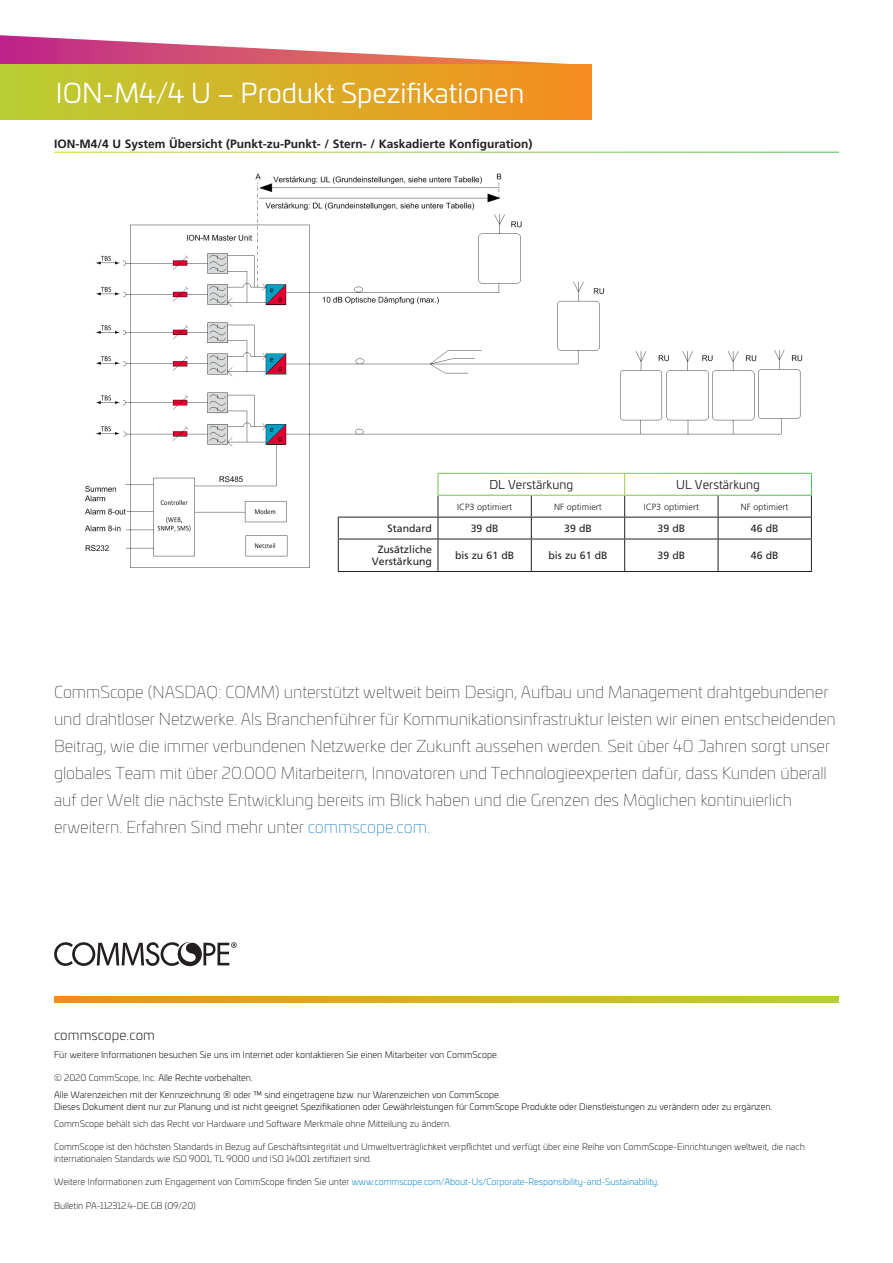
<style>
.page{position:relative;width:893px;height:1263px;background:#fff}
.page>*{position:absolute;margin:0;border:0;box-sizing:border-box;transform-origin:0 0}
.t1{font:27px "Univia Pro";color:#fff}
.Headline_Story{font:100 16.5px/27px "Univia Pro";color:#231f20}
.www_commscope_com{font:300 13.5px "Univia Pro";letter-spacing:.01em;color:#231f20}
.Spec_Blue_Heads{font:700 12px "Frutiger LT Pro";color:#231f20}
.Specs_Text{font:12px "Univia Pro";color:#231f20}
.Specs_Text-2{font:10.5px/12.6px "Frutiger LT Pro";color:#231f20;text-align:center}
.Legal_Small{font:300 9px/12px "Univia Pro";color:#000}
.Legal_Small-2{font:300 9px/12px "Univia Pro";color:#231f20}
.Legal_Small-3{font:300 9px "Univia Pro";color:#0080c5}
.Specs_Text-3{font:300 9px "Frutiger LT Pro";color:#231f20}
.s1{color:#006cb7}
.s2{color:#231f20}
</style>
<div class="page">
<svg style="left:54px;top:942px;width:183px;height:24px"></svg>
<svg style="left:54px;top:996px;width:785px;height:7px;background:#d6af27"></svg>
<svg style="left:0;top:35px;width:570px;height:29px"></svg>
<div style="left:0;top:64px;width:592px;height:56px;background:linear-gradient(to right,#b9d032,#f78c1d)"></div>
<img style="left:86px;top:173px;width:716px;height:395px">
<hr style="left:338px;top:473px;width:100px;height:1px;background:#fff">
<hr style="left:338px;top:494px;width:100px;height:2px;background:#fff">
<svg style="left:338px;top:474px;width:1px;height:65px"></svg>
<svg style="left:811px;top:474px;width:1px;height:65px"></svg>
<hr style="left:338px;top:539px;width:100px;height:1px;background:#231f20">
<hr style="left:338px;top:539px;width:1px;height:32px;background:#231f20">
<hr style="left:438px;top:539px;width:93px;height:1px;background:#231f20">
<hr style="left:438px;top:539px;width:1px;height:32px;background:#231f20">
<hr style="left:531px;top:539px;width:94px;height:1px;background:#231f20">
<hr style="left:531px;top:539px;width:1px;height:32px;background:#231f20">
<hr style="left:625px;top:539px;width:93px;height:1px;background:#231f20">
<hr style="left:624px;top:539px;width:1px;height:32px;background:#231f20">
<hr style="left:718px;top:539px;width:94px;height:1px;background:#231f20">
<hr style="left:718px;top:539px;width:1px;height:32px;background:#231f20">
<hr style="left:811px;top:539px;width:1px;height:32px;background:#231f20">
<hr style="left:338px;top:571px;width:100px;height:1px;background:#231f20">
<hr style="left:438px;top:571px;width:93px;height:1px;background:#231f20">
<hr style="left:531px;top:571px;width:94px;height:1px;background:#231f20">
<hr style="left:625px;top:571px;width:93px;height:1px;background:#231f20">
<hr style="left:718px;top:571px;width:94px;height:1px;background:#231f20">
<hr style="left:338px;top:517px;width:100px;height:1px;background:#231f20">
<svg style="left:531px;top:496px;width:1px;height:43px"></svg>
<svg style="left:718px;top:496px;width:1px;height:43px"></svg>
<hr style="left:438px;top:517px;width:93px;height:1px;background:#231f20">
<hr style="left:531px;top:517px;width:94px;height:1px;background:#231f20">
<hr style="left:625px;top:517px;width:93px;height:1px;background:#231f20">
<hr style="left:718px;top:517px;width:94px;height:1px;background:#231f20">
<hr style="left:625px;top:473px;width:93px;height:1px;background:#fff">
<hr style="left:718px;top:473px;width:94px;height:1px;background:#fff">
<hr style="left:625px;top:495px;width:93px;height:1px;background:#fff">
<hr style="left:718px;top:495px;width:94px;height:1px;background:#fff">
<hr style="left:438px;top:473px;width:93px;height:1px;background:#fff">
<svg style="left:438px;top:474px;width:1px;height:65px"></svg>
<hr style="left:531px;top:473px;width:94px;height:1px;background:#fff">
<svg style="left:624px;top:474px;width:1px;height:65px"></svg>
<hr style="left:438px;top:495px;width:93px;height:1px;background:#fff">
<hr style="left:531px;top:495px;width:94px;height:1px;background:#fff">
<p class="t1" style="left:56px;top:73px;width:470px">ION-M4/4 U – Produkt Spezifikationen</p>
<p class="Spec_Blue_Heads" style="left:54px;top:137px;width:480px">ION-M4/4 U System Übersicht (Punkt-zu-Punkt- / Stern- / Kaskadierte Konfiguration)</p>
<p class="Specs_Text" style="left:489px;top:476px;width:85px">DL Verstärkung</p>
<p class="Specs_Text" style="left:676px;top:476px;width:85px">UL Verstärkung</p>
<p class="Specs_Text-3" style="left:457px;top:501px;width:57px">ICP3 optimiert</p>
<p class="Specs_Text-3" style="left:554px;top:501px;width:49px">NF optimiert</p>
<p class="Specs_Text-3" style="left:644px;top:501px;width:57px">ICP3 optimiert</p>
<p class="Specs_Text-3" style="left:741px;top:501px;width:49px">NF optimiert</p>
<p class="Specs_Text-2" style="left:388px;top:522px;width:46px">Standard</p>
<p class="Specs_Text-2" style="left:471px;top:522px;width:29px">39 dB</p>
<p class="Specs_Text-2" style="left:564px;top:522px;width:29px">39 dB</p>
<p class="Specs_Text-2" style="left:657px;top:522px;width:29px">39 dB</p>
<p class="Specs_Text-2" style="left:751px;top:522px;width:29px">46 dB</p>
<p class="Specs_Text-2" style="left:372px;top:543px;width:62px">Zusätzliche<br>Verstärkung</p>
<p class="Specs_Text-2" style="left:455px;top:549px;width:61px">bis zu 61 dB</p>
<p class="Specs_Text-2" style="left:548px;top:549px;width:61px">bis zu 61 dB</p>
<p class="Specs_Text-2" style="left:657px;top:549px;width:29px">39 dB</p>
<p class="Specs_Text-2" style="left:751px;top:549px;width:29px">46 dB</p>
<p class="Headline_Story" style="left:54px;top:677px;width:783px">CommScope (NASDAQ: COMM) unterstützt weltweit beim Design, Aufbau und Management drahtgebundener und drahtloser Netzwerke. Als Branchenführer für Kommunikationsinfrastruktur leisten wir einen entscheidenden Beitrag, wie die immer verbundenen Netzwerke der Zukunft aussehen werden. Seit über 40 Jahren sorgt unser globales Team mit über 20.000 Mitarbeitern, Innovatoren und Technologieexperten dafür, dass Kunden überall auf der Welt die nächste Entwicklung bereits im Blick haben und die Grenzen des Möglichen kontinuierlich erweitern. Erfahren Sind mehr unter <span class="s1">commscope.com.</span></p>
<p class="www_commscope_com" style="left:54px;top:1026px;width:102px">commscope.com</p>
<p class="Legal_Small" style="left:54px;top:1048px;width:446px">Für weitere Informationen besuchen Sie uns im Internet oder kontaktieren Sie einen Mitarbeiter von CommScope.</p>
<p class="Legal_Small" style="left:54px;top:1071px;width:200px"><span class="s2">© 2020 CommScope, Inc.</span> Alle Rechte vorbehalten.</p>
<p class="Legal_Small" style="left:54px;top:1088px;width:720px">Alle Warenzeichen mit der Kennzeichnung ® oder ™ sind eingetragene bzw. nur Warenzeichen von CommScope.<br>Dieses Dokument dient nur zur Planung und ist nicht geeignet Spezifikationen oder Gewährleistungen für CommScope Produkte oder Dienstleistungen zu verändern oder zu ergänzen.</p>
<p class="Legal_Small-2" style="left:54px;top:1118px;width:399px">CommScope behält sich das Recht vor Hardware und Software Merkmale ohne Mitteilung zu ändern.</p>
<p class="Legal_Small-2" style="left:54px;top:1140px;width:752px">CommScope ist den höchsten Standards in Bezug auf Geschäftsintegrität und Umweltverträglichkeit verpflichtet und verfügt über eine Reihe von CommScope-Einrichtungen weltweit, die nach internationalen Standards wie ISO 9001, TL 9000 und ISO 14001 zertifiziert sind.</p>
<p class="Legal_Small-3" style="left:54px;top:1175px;width:607px"><span class="s2">Weitere Informationen zum Engagement von CommScope finden Sie unter</span> www.commscope.com/About-Us/Corporate-Responsibility-and-Sustainability<span class="s2">.</span></p>
<p class="Legal_Small-2" style="left:54px;top:1199px;width:143px">Bulletin PA-112312.4-DE.GB (09/20)</p>
</div>
